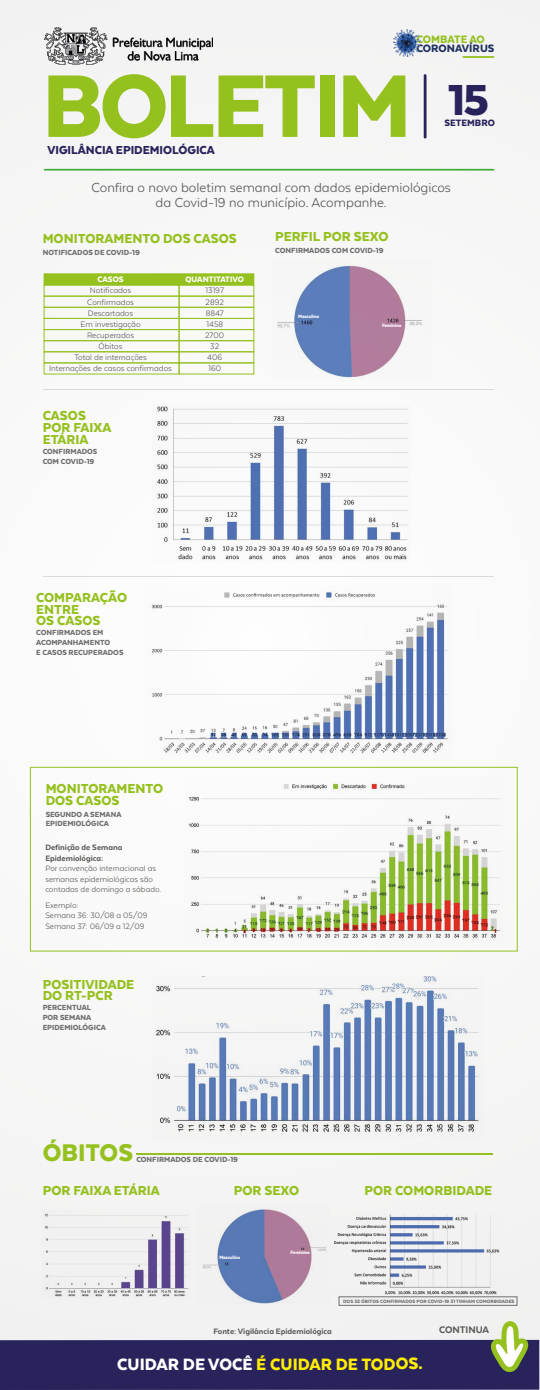
<style>
.page{position:relative;width:540px;height:1390px;background:#fff}
.page>*{position:absolute;margin:0;border:0;box-sizing:border-box;transform-origin:0 0}
.t1{font:900 102.3px "Texta";letter-spacing:-.035em;color:#95c11f}
.t2{font:900 27.8px "Texta";color:#95c11f}
.t3{font:900 18.9px "Texta";color:#ffed00}
.t4{font:900 15px/11.9px "Texta";color:#95c11f}
.t5{font:15px/14.8px "Texta Alt";color:#575756;text-align:center}
.t6{font:900 13.35px "Texta";color:#29235c}
.t7{font:900 12.3px "Texta";color:#213360}
.t8{font:900 12.3px "Texta";letter-spacing:-.005em;color:#95c11f}
.t9{font:800 11px "Texta Alt";color:#575756}
.t10{font:900 10.65px "Texta";color:#29235c}
.t11{font:9.15px/11.1px "Texta Alt";color:#575756;text-align:center}
.t12{font:900 9.15px "Texta";color:#fff}
.t13{font:800 9.05px "Texta Alt";color:#575756}
.t14{font:9px/10.5px "Texta Alt";color:#575756}
.t15{font:800 9px/10.5px "Texta Alt";color:#575756}
.t16{font:900 8.5px/10px "Texta";color:#706f6f}
.t17{font:900 5.5px "Texta";color:#706f6f}
.t18{font:900 5.5px "Texta";letter-spacing:-.03em;color:#fff}
.s1{color:#fff}
</style>
<div class="page">
<div style="left:0;top:0;width:540px;height:1389px;background:#f7f7f7"></div>
<hr style="left:43px;top:389px;width:451px;height:1px;background:#dadada">
<hr style="left:43px;top:576px;width:451px;height:1px;background:#dadada">
<img style="left:277px;top:265px;width:145px;height:113px">
<div style="left:179px;top:273px;width:75px;height:12px;background:#95c11f;border:1px solid #95c11f"></div>
<div style="left:179px;top:285px;width:75px;height:11px;border:1px solid #95c11f"></div>
<div style="left:179px;top:296px;width:75px;height:11px;border:1px solid #95c11f"></div>
<div style="left:179px;top:307px;width:75px;height:12px;border:1px solid #95c11f"></div>
<div style="left:179px;top:318px;width:75px;height:12px;border:1px solid #95c11f"></div>
<div style="left:179px;top:329px;width:75px;height:12px;border:1px solid #95c11f"></div>
<div style="left:179px;top:340px;width:75px;height:12px;border:1px solid #95c11f"></div>
<div style="left:179px;top:351px;width:75px;height:12px;border:1px solid #95c11f"></div>
<div style="left:179px;top:362px;width:75px;height:12px;border:1px solid #95c11f"></div>
<div style="left:44px;top:273px;width:135px;height:12px;background:#95c11f;border:1px solid #95c11f"></div>
<div style="left:44px;top:285px;width:135px;height:11px;border:1px solid #95c11f"></div>
<div style="left:44px;top:296px;width:135px;height:11px;border:1px solid #95c11f"></div>
<div style="left:44px;top:307px;width:135px;height:12px;border:1px solid #95c11f"></div>
<div style="left:44px;top:318px;width:135px;height:12px;border:1px solid #95c11f"></div>
<div style="left:44px;top:329px;width:135px;height:12px;border:1px solid #95c11f"></div>
<div style="left:44px;top:340px;width:135px;height:12px;border:1px solid #95c11f"></div>
<div style="left:44px;top:351px;width:135px;height:12px;border:1px solid #95c11f"></div>
<div style="left:44px;top:362px;width:135px;height:12px;border:1px solid #95c11f"></div>
<img style="left:394px;top:29px;width:26px;height:27px">
<hr style="left:462px;top:56px;width:32px;height:2px;background:#95c11f">
<svg style="left:44px;top:169px;width:450px;height:1px"></svg>
<hr style="left:424px;top:74px;width:3px;height:64px;background:#29235c">
<svg style="left:0;top:1321px;width:539px;height:68px"></svg>
<img style="left:44px;top:28px;width:168px;height:36px">
<div style="left:30px;top:767px;width:488px;height:184px;border:1px solid #95c11f"></div>
<hr style="left:136px;top:1153px;width:357px;height:1px;background:#95c11f">
<img style="left:157px;top:406px;width:250px;height:154px">
<img style="left:189px;top:783px;width:311px;height:155px">
<img style="left:152px;top:592px;width:296px;height:161px">
<img style="left:156px;top:976px;width:324px;height:156px">
<img style="left:44px;top:1213px;width:145px;height:84px">
<img style="left:202px;top:1205px;width:125px;height:99px">
<img style="left:334px;top:1214px;width:166px;height:80px">
<div style="left:339px;top:1296px;width:178px;height:9px;border:1px solid #706f6f"></div>
<h3 class="t8" style="left:416px;top:33px;width:70px">COMBATE AO</h3>
<h3 class="t7" style="left:416px;top:42px;width:80px">CORONAVÍRUS</h3>
<h1 class="t1" style="left:42px;top:53px;width:449px">BOLETIM <sup>15</sup></h1>
<h3 class="t6" style="left:47px;top:143px;width:169px">VIGILÂNCIA EPIDEMIOLÓGICA</h3>
<p class="t10" style="left:445px;top:117px;width:52px">SETEMBRO</p>
<h3 class="t5" style="left:91px;top:180px;width:361px">Confira o novo boletim semanal com dados epidemiológicos da Covid-19 no município. Acompanhe.</h3>
<h3 class="t4" style="left:43px;top:233px;width:196px">MONITORAMENTO DOS CASOS</h3>
<p class="t16" style="left:43px;top:248px;width:99px">NOTIFICADOS DE COVID-19</p>
<p class="t12" style="left:97px;top:275px;width:28px">CASOS</p>
<p class="t11" style="left:49px;top:285px;width:124px">Notificados<br>Confirmados<br>Descartados<br>Em investigação<br>Recuperados<br>Óbitos<br>Total de internações<br>Internações de casos confirmados</p>
<p class="t12" style="left:185px;top:275px;width:60px">QUANTITATIVO</p>
<p class="t11" style="left:205px;top:285px;width:21px">13197<br>2892<br>8847<br>1458<br>2700<br>32<br>406<br>160</p>
<h3 class="t4" style="left:43px;top:409px;width:70px">CASOS<br>POR FAIXA<br>ETÁRIA</h3>
<p class="t16" style="left:43px;top:446px;width:56px">CONFIRMADOS<br>COM COVID-19</p>
<h3 class="t4" style="left:275px;top:231px;width:115px">PERFIL POR SEXO</h3>
<p class="t16" style="left:275px;top:246px;width:110px">CONFIRMADOS COM COVID-19</p>
<p class="t18" style="left:298px;top:313px;width:22px">Masculino</p>
<p class="t18" style="left:382px;top:322px;width:21px">Feminino</p>
<h3 class="t4" style="left:36px;top:591px;width:92px">COMPARAÇÃO<br>ENTRE<br>OS CASOS</h3>
<p class="t16" style="left:36px;top:627px;width:89px">CONFIRMADOS EM<br>ACOMPANHAMENTO<br>E CASOS RECUPERADOS</p>
<h3 class="t4" style="left:46px;top:782px;width:119px">MONITORAMENTO<br>DOS CASOS</h3>
<p class="t16" style="left:46px;top:810px;width:77px;line-height:8.5px">SEGUNDO A SEMANA<br>EPIDEMIOLÓGICA</p>
<p class="t15" style="left:45px;top:842px;width:78px">Definição de Semana<br>Epidemiológica:</p>
<p class="t14" style="left:45px;top:863px;width:117px">Por convenção internacional as semanas epidemiológicas são contadas de domingo a sábado.</p>
<p class="t14" style="left:45px;top:899px;width:103px">Exemplo:<br>Semana 36: 30/08 a 05/09<br>Semana 37: 06/09 a 12/09</p>
<h3 class="t4" style="left:43px;top:977px;width:93px">POSITIVIDADE<br>DO RT-PCR</h3>
<p class="t16" style="left:43px;top:1002px;width:65px">PERCENTUAL<br>POR SEMANA<br>EPIDEMIOLÓGICA</p>
<h2 class="t2" style="left:43px;top:1137px;width:92px">ÓBITOS</h2>
<p class="t16" style="left:136px;top:1153px;width:103px">CONFIRMADOS DE COVID-19</p>
<h3 class="t4" style="left:43px;top:1184px;width:119px">POR FAIXA ETÁRIA</h3>
<h3 class="t4" style="left:234px;top:1184px;width:67px">POR SEXO</h3>
<h3 class="t4" style="left:365px;top:1184px;width:129px">POR COMORBIDADE</h3>
<p class="t18" style="left:219px;top:1254px;width:22px">Masculino</p>
<p class="t18" style="left:291px;top:1249px;width:21px">Feminino</p>
<p class="t17" style="left:343px;top:1298px;width:173px">DOS 32 ÓBITOS CONFIRMADOS POR COVID-19 31 TINHAM COMORBIDADES</p>
<p class="t13" style="left:213px;top:1325px;width:120px">Fonte: Vigilância Epidemiológica</p>
<p class="t9" style="left:439px;top:1323px;width:52px">CONTINUA</p>
<h3 class="t3" style="left:117px;top:1353px;width:307px"><span class="s1">CUIDAR DE VOCÊ</span> É CUIDAR DE TODOS.</h3>
</div>
